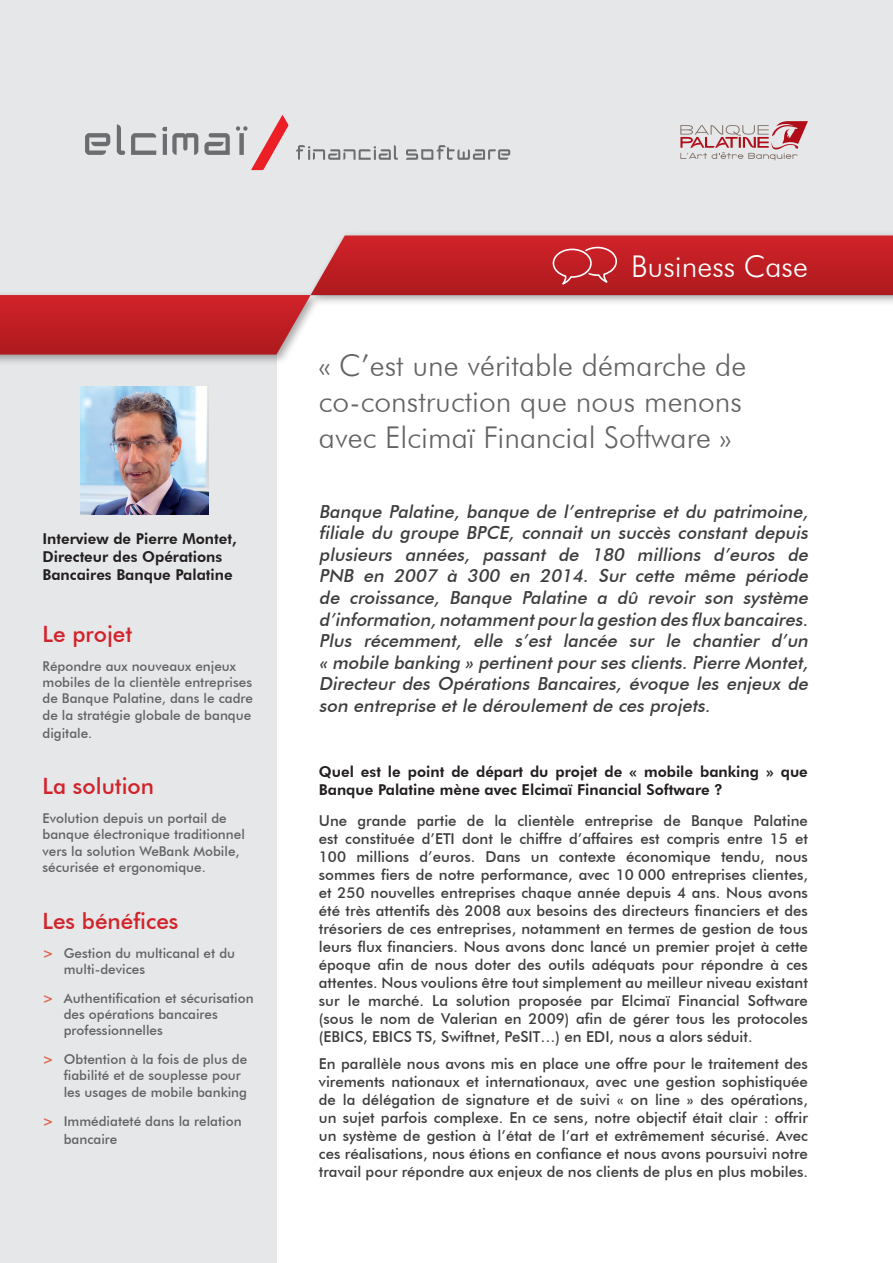
<style>
.page{position:relative;width:893px;height:1263px;background:#fff}
.page>*{position:absolute;margin:0;border:0;box-sizing:border-box;transform-origin:0 0}
.t1{font:300 30px/36px "Futura BT";color:#636366}
.t2{font:300 30px "Futura BT";color:#fff}
.t3{font:500 22.5px "Futura BT";color:#d1232a}
.t4{font:italic 500 18px/21.6px "Futura BT";color:#3e3e3f;text-align:justify}
.t5{font:500 15px/18px "Futura BT";color:#3e3e3f;text-align:justify}
.t6{font:800 15px/18px "Futura BT";color:#231f20}
.t7{font:500 13.5px/16.2px "Futura BT";color:#636366}
.s1{font-weight:800;color:#db634b}
</style>
<div class="page">
<div style="left:0;top:353px;width:276px;height:910px;background:#e6e7e9"></div>
<div style="left:0;top:0;width:893px;height:295px;background:#e6e7e9"></div>
<svg style="left:85px;top:133px;width:25px;height:22px"></svg>
<svg style="left:117px;top:124px;width:8px;height:31px"></svg>
<svg style="left:131px;top:133px;width:25px;height:22px"></svg>
<svg style="left:162px;top:127px;width:36px;height:28px"></svg>
<svg style="left:204px;top:133px;width:26px;height:22px"></svg>
<svg style="left:296px;top:145px;width:102px;height:15px"></svg>
<svg style="left:406px;top:145px;width:104px;height:15px"></svg>
<svg style="left:236px;top:115px;width:52px;height:55px"></svg>
<div style="left:0;top:290px;width:321px;height:76px;background:#231f20;opacity:.4"></div>
<div style="left:306px;top:230px;width:587px;height:76px;background:#e1e2e4"></div>
<svg style="left:680px;top:121px;width:128px;height:39px"></svg>
<img style="left:81px;top:387px;width:127px;height:127px">
<svg style="left:0;top:235px;width:893px;height:120px"></svg>
<p class="t6" style="left:43px;top:529px;width:196px">Interview de Pierre Montet,<br>Directeur des Opérations<br>Bancaires Banque Palatine</p>
<h2 class="t3" style="left:43px;top:620px;width:91px">Le projet</h2>
<p class="t7" style="left:43px;top:658px;width:212px">Répondre aux nouveaux enjeux mobiles de la clientèle entreprises de Banque Palatine, dans le cadre de la stratégie globale de banque</p>
<p class="t7" style="left:43px;top:724px;width:51px">digitale.</p>
<h2 class="t3" style="left:43px;top:773px;width:113px">La solution</h2>
<p class="t7" style="left:43px;top:810px;width:204px">Evolution depuis un portail de banque électronique traditionnel vers la solution WeBank Mobile, sécurisée et ergonomique.</p>
<h2 class="t3" style="left:43px;top:907px;width:137px">Les bénéfices</h2>
<p class="t7" style="left:64px;top:944px;width:173px;text-indent:-21px"><span class="s1">&gt;</span> Gestion du multicanal et du multi-devices</p>
<p class="t7" style="left:64px;top:990px;width:191px;text-indent:-21px"><span class="s1">&gt;</span> Authentification et sécurisation des opérations bancaires professionnelles</p>
<p class="t7" style="left:64px;top:1051px;width:185px;text-indent:-21px"><span class="s1">&gt;</span> Obtention à la fois de plus de fiabilité et de souplesse pour les usages de mobile banking</p>
<p class="t7" style="left:64px;top:1111px;width:179px;line-height:18px;text-indent:-21px"><span class="s1">&gt;</span> Immédiateté dans la relation bancaire</p>
<h1 class="t2" style="left:631px;top:248px;width:178px">Business Case</h1>
<h1 class="t1" style="left:319px;top:347px;width:429px">« C’est une véritable démarche de co-construction que nous menons avec Elcimaï Financial Software »</h1>
<p class="t4" style="left:319px;top:500px;width:494px">Banque Palatine, banque de l’entreprise et du patrimoine, filiale du groupe BPCE, connait un succès constant depuis plusieurs années, passant de 180 millions d’euros de PNB en 2007 à 300 en 2014. Sur cette même période de croissance, Banque Palatine a dû revoir son système d’information,notammentpourla gestion des flux bancaires.<br>Plus récemment, elle s’est lancée sur le chantier d’un « mobile banking » pertinent pour ses clients. Pierre Montet, Directeur des Opérations Bancaires, évoque les enjeux de son entreprise et le déroulement de ces projets.</p>
<p class="t6" style="left:319px;top:763px;width:490px">Quel est le point de départ du projet de « mobile banking » que<br>Banque Palatine mène avec Elcimaï Financial Software ?</p>
<p class="t5" style="left:319px;top:811px;width:490px">Une grande partie de la clientèle entreprise de Banque Palatine est constituée d’ETI dont le chiffre d’affaires est compris entre 15 et 100 millions d’euros. Dans un contexte économique tendu, nous sommes fiers de notre performance, avec 10 000 entreprises clientes, et 250 nouvelles entreprises chaque année depuis 4 ans. Nous avons été très attentifs dès 2008 aux besoins des directeurs financiers et des trésoriers de ces entreprises, notamment en termes de gestion de tous leurs flux financiers. Nous avons donc lancé un premier projet à cette époque afin de nous doter des outils adéquats pour répondre à ces attentes. Nous voulions être tout simplement au meilleur niveau existant sur le marché. La solution proposée par Elcimaï Financial Software (sous le nom de Valerian en 2009) afin de gérer tous les protocoles (EBICS, EBICS TS, Swiftnet, PeSIT…) en EDI, nous a alors séduit.</p>
<p class="t5" style="left:319px;top:1054px;width:490px">En parallèle nous avons mis en place une offre pour le traitement des virements nationaux et internationaux, avec une gestion sophistiquée de la délégation de signature et de suivi « on line » des opérations, un sujet parfois complexe. En ce sens, notre objectif était clair : offrir un système de gestion à l’état de l’art et extrêmement sécurisé. Avec ces réalisations, nous étions en confiance et nous avons poursuivi notre travail pour répondre aux enjeux de nos clients de plus en plus mobiles.</p>
</div>
